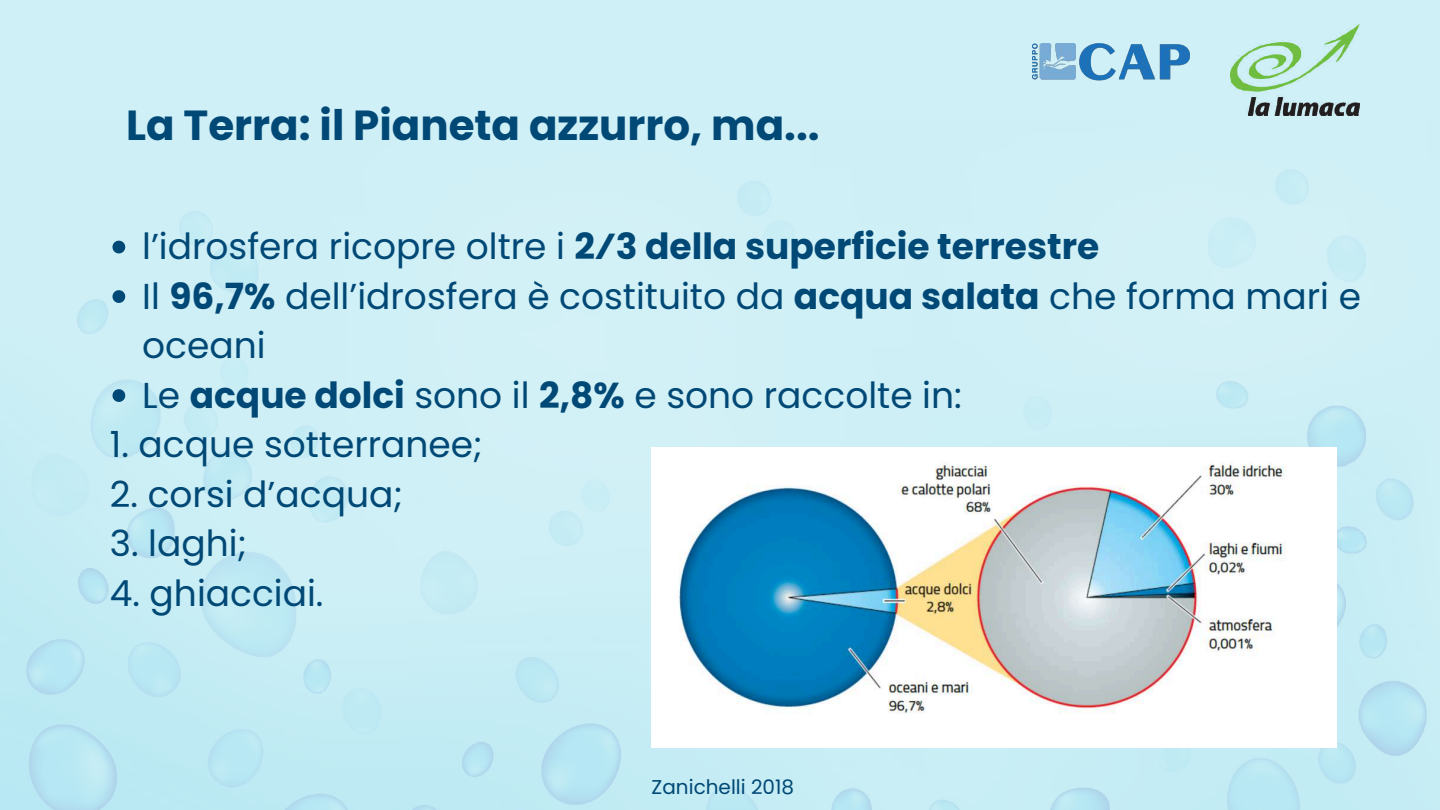
<style>
.page{position:relative;width:1440px;height:810px;background:#cff0f7}
.page>*{position:absolute;margin:0;border:0;box-sizing:border-box;transform-origin:0 0}
.t1{font:700 42px "Poppins";color:#004875}
.t2{font:36px/49.5px "Poppins";color:#004875}
.t3{font:20px "Poppins";color:#004875}
.s1{font-weight:700}
</style>
<div class="page">
<img style="left:0;top:170px;width:1427px;height:640px">
<img style="left:1033px;top:43px;width:157px;height:38px">
<img style="left:1231px;top:25px;width:128px;height:91px">
<img style="left:652px;top:448px;width:684px;height:299px">
<svg style="left:112px;top:241px;width:13px;height:12px"></svg>
<svg style="left:112px;top:290px;width:13px;height:13px"></svg>
<svg style="left:112px;top:389px;width:13px;height:13px"></svg>
<p class="t1" style="left:126px;top:95px;width:695px">La Terra: il Pianeta azzurro, ma...</p>
<p class="t2" style="left:142px;top:222px;width:1220px">l’idrosfera ricopre oltre i <span class="s1">2⁄3 della superficie terrestre<br></span>Il <span class="s1">96,7%</span> dell’idrosfera è costituito da <span class="s1">acqua salata</span> che forma mari e oceani<br>Le <span class="s1">acque dolci</span> sono il <span class="s1">2,8%</span> e sono raccolte in:</p>
<p class="t2" style="left:110px;top:420px;width:374px">1. acque sotterranee;</p>
<p class="t2" style="left:110px;top:470px;width:295px">2. corsi d’acqua;</p>
<p class="t2" style="left:110px;top:519px;width:139px">3. laghi;</p>
<p class="t2" style="left:110px;top:569px;width:215px">4. ghiacciai.</p>
<p class="t3" style="left:652px;top:773px;width:144px">Zanichelli 2018</p>
</div>
